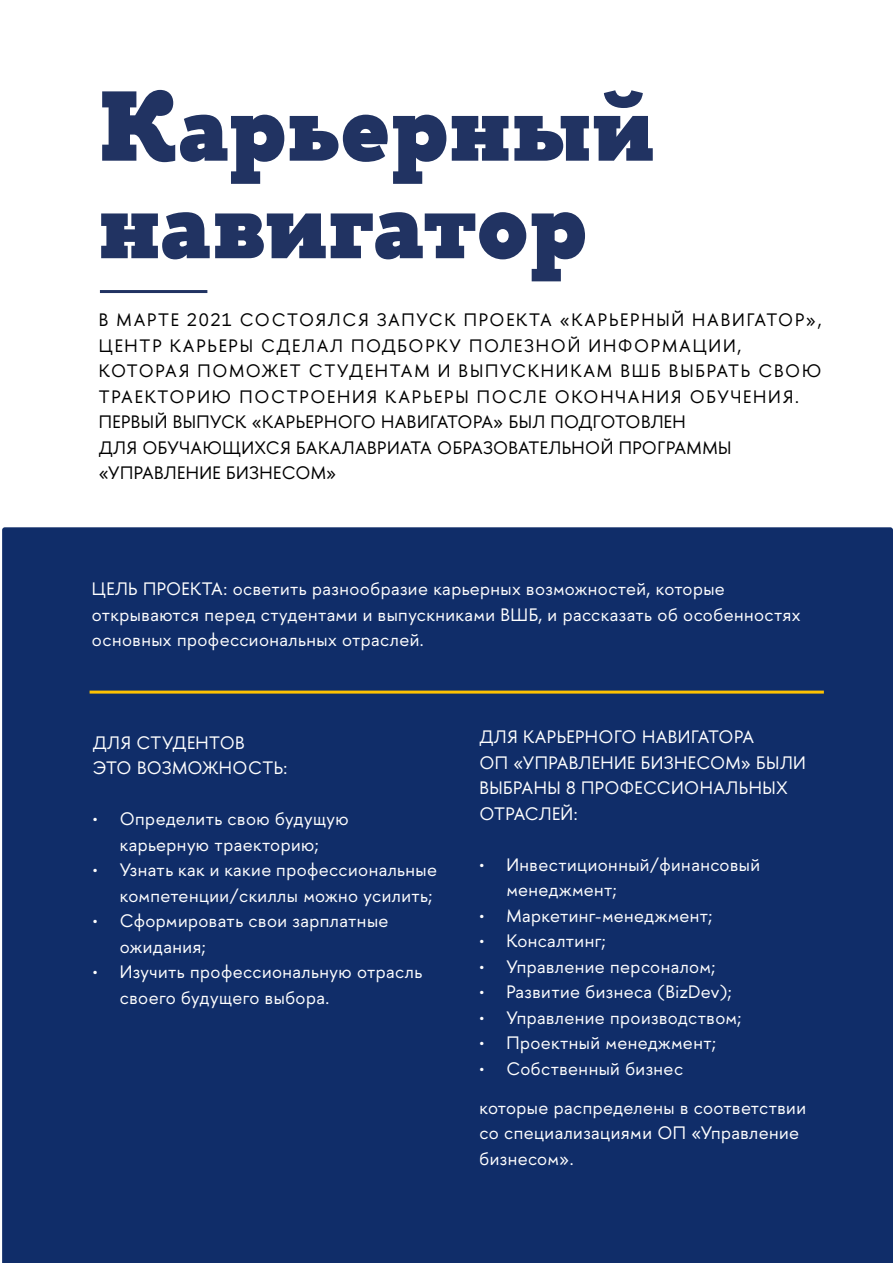
<style>
.page{position:relative;width:893px;height:1263px;background:#fff}
.page>*{position:absolute;margin:0;border:0;box-sizing:border-box;transform-origin:0 0}
.t1{font:900 99px/97.5px "HSE Slab";color:#213362}
.t2{font:18px/25.5px "HSE Sans";letter-spacing:.025em;color:#fff}
.t3{font:18px/25.5px "HSE Sans";letter-spacing:.08em;color:#000}
</style>
<div class="page">
<hr style="left:100px;top:290px;width:107px;height:3px;background:#213362">
<div style="left:2px;top:527px;width:891px;height:736px;background:#102d69"></div>
<hr style="left:90px;top:691px;width:734px;height:3px;background:#fdc201">
<h1 class="t1" style="left:98px;top:78px;width:558px">Карьерный навигатор</h1>
<p class="t3" style="left:99px;top:308px;width:724px">В МАРТЕ 2021 СОСТОЯЛСЯ ЗАПУСК ПРОЕКТА «КАРЬЕРНЫЙ НАВИГАТОР», ЦЕНТР КАРЬЕРЫ СДЕЛАЛ ПОДБОРКУ ПОЛЕЗНОЙ ИНФОРМАЦИИ, КОТОРАЯ ПОМОЖЕТ СТУДЕНТАМ И ВЫПУСКНИКАМ ВШБ ВЫБРАТЬ СВОЮ ТРАЕКТОРИЮ ПОСТРОЕНИЯ КАРЬЕРЫ ПОСЛЕ ОКОНЧАНИЯ ОБУЧЕНИЯ.<br>ПЕРВЫЙ ВЫПУСК «КАРЬЕРНОГО НАВИГАТОРА» БЫЛ ПОДГОТОВЛЕН<br>ДЛЯ ОБУЧАЮЩИХСЯ БАКАЛАВРИАТА ОБРАЗОВАТЕЛЬНОЙ ПРОГРАММЫ «УПРАВЛЕНИЕ БИЗНЕСОМ»</p>
<p class="t2" style="left:92px;top:576px;width:710px">ЦЕЛЬ ПРОЕКТА: осветить разнообразие карьерных возможностей, которые открываются перед студентами и выпускниками ВШБ, и рассказать об особенностях основных профессиональных отраслей.</p>
<p class="t2" style="left:93px;top:730px;width:196px">ДЛЯ СТУДЕНТОВ<br>ЭТО ВОЗМОЖНОСТЬ:</p>
<p class="t2" style="left:93px;top:807px;width:257px;text-align:center">• Определить свою будущую карьерную траекторию;</p>
<p class="t2" style="left:93px;top:858px;width:346px;text-align:right">• Узнать как и какие профессиональные компетенции/скиллы можно усилить;</p>
<p class="t2" style="left:120px;top:909px;width:270px;text-indent:-27px">• Сформировать свои зарплатные ожидания;</p>
<p class="t2" style="left:120px;top:960px;width:304px;text-indent:-27px">• Изучить профессиональную отрасль своего будущего выбора.</p>
<p class="t2" style="left:479px;top:724px;width:328px">ДЛЯ КАРЬЕРНОГО НАВИГАТОРА<br>ОП «УПРАВЛЕНИЕ БИЗНЕСОМ» БЫЛИ<br>ВЫБРАНЫ 8 ПРОФЕССИОНАЛЬНЫХ<br>ОТРАСЛЕЙ:</p>
<p class="t2" style="left:506px;top:852px;width:255px;text-indent:-27px">• Инвестиционный/финансовый менеджмент;</p>
<p class="t2" style="left:479px;top:903px;width:235px">• Маркетинг-менеджмент;</p>
<p class="t2" style="left:479px;top:928px;width:128px">• Консалтинг;</p>
<p class="t2" style="left:479px;top:954px;width:238px">• Управление персоналом;</p>
<p class="t2" style="left:479px;top:979px;width:254px">• Развитие бизнеса (BizDev);</p>
<p class="t2" style="left:479px;top:1005px;width:264px">• Управление производством;</p>
<p class="t2" style="left:479px;top:1030px;width:238px">• Проектный менеджмент;</p>
<p class="t2" style="left:479px;top:1049px;width:328px;line-height:39px">• Собственный бизнес<br>которые распределены в соответствии</p>
<p class="t2" style="left:479px;top:1120px;width:321px">со специализациями ОП «Управление бизнесом».</p>
</div>
